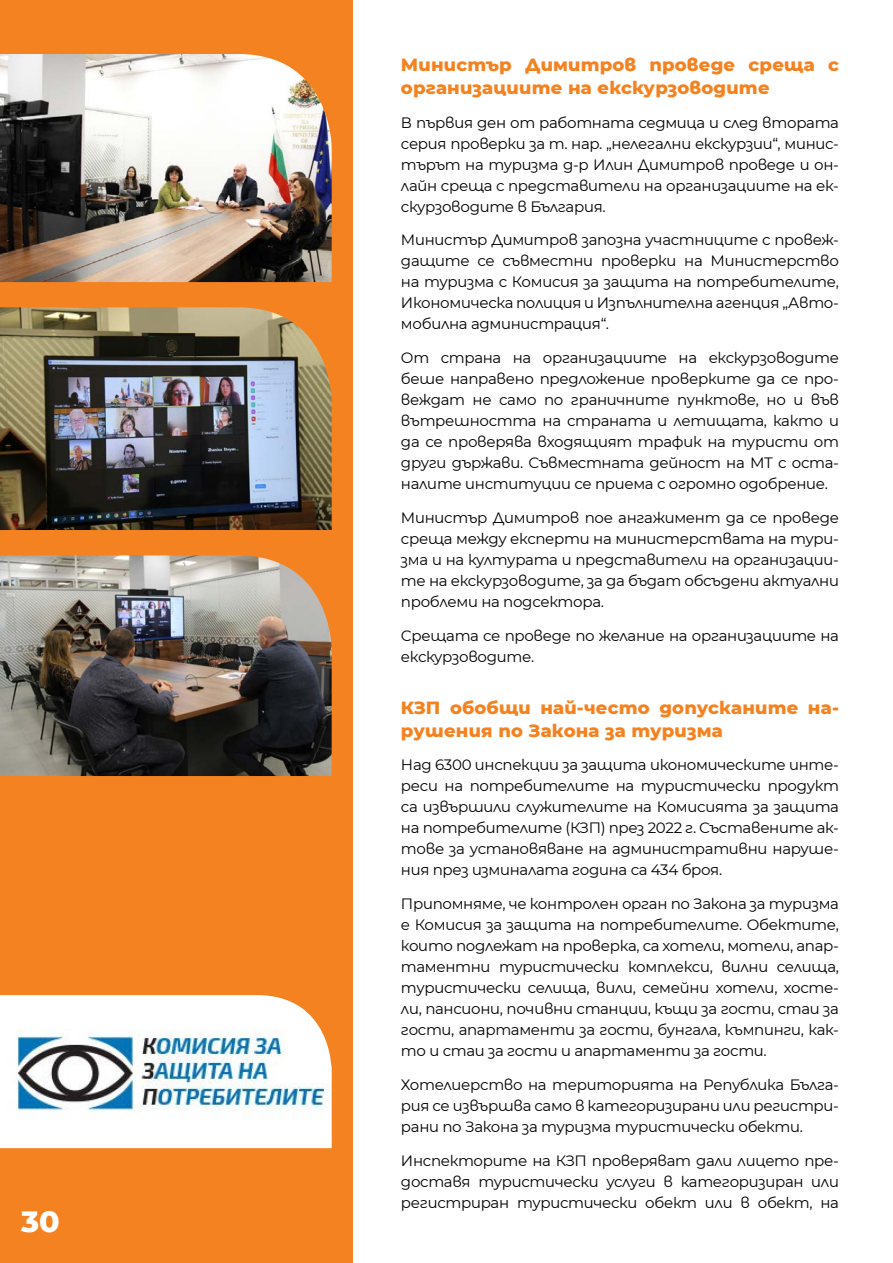
<style>
.page{position:relative;width:893px;height:1263px;background:#fff}
.page>*{position:absolute;margin:0;border:0;box-sizing:border-box;transform-origin:0 0}
.t1{font:800 30px "Montserrat";color:#fff}
.t2{font:800 18px/22.5px "Montserrat";letter-spacing:.01em;color:#f58220}
.t3{font:15px/21px "Montserrat";letter-spacing:-.02em;color:#000;text-align:justify}
</style>
<div class="page">
<div style="left:0;top:0;width:353px;height:1263px;background:#f58220"></div>
<img style="left:0;top:54px;width:332px;height:228px">
<img style="left:0;top:307px;width:332px;height:223px">
<img style="left:0;top:555px;width:332px;height:221px">
<img style="left:0;top:995px;width:332px;height:153px">
<h1 class="t1" style="left:21px;top:1199px;width:40px">30</h1>
<p class="t2" style="left:401px;top:53px;width:439px">Министър Димитров проведе среща с организациите на екскурзоводите</p>
<p class="t3" style="left:401px;top:111px;width:439px">В първия ден от работната седмица и след втората серия проверки за т. нар. „нелегални екскурзии“, минис&shy;търът на туризма д-р Илин Димитров проведе и он&shy;лайн среща с представители на организациите на ек&shy;скурзоводите в България.</p>
<p class="t3" style="left:401px;top:229px;width:439px">Министър Димитров запозна участниците с провеж&shy;дащите се съвместни проверки на Министерство на туризма с Комисия за защита на потребителите, Икономическа полиция и Изпълнителна агенция „Авто&shy;мобилна администрация“.</p>
<p class="t3" style="left:401px;top:347px;width:439px">От страна на организациите на екскурзоводите беше направено предложение проверките да се про&shy;веждат не само по граничните пунктове, но и във вътрешността на страната и летищата, както и да се проверява входящият трафик на туристи от други държави. Съвместната дейност на МТ с оста&shy;налите институции се приема с огромно одобрение.</p>
<p class="t3" style="left:401px;top:507px;width:439px">Министър Димитров пое ангажимент да се проведе среща между експерти на министерствата на тури&shy;зма и на културата и представители на организации&shy;те на екскурзоводите, за да бъдат обсъдени актуални проблеми на подсектора.</p>
<p class="t3" style="left:401px;top:624px;width:439px">Срещата се проведе по желание на организациите на екскурзоводите.</p>
<p class="t2" style="left:401px;top:695px;width:439px">КЗП обобщи най-често допусканите на&shy;рушения по Закона за туризма</p>
<p class="t3" style="left:401px;top:754px;width:439px">Над 6300 инспекции за защита икономическите инте&shy;реси на потребителите на туристически продукт са извършили служителите на Комисията за защита на потребителите (КЗП) през 2022 г. Съставените ак&shy;тове за установяване на административни наруше&shy;ния през изминалата година са 434 броя.</p>
<p class="t3" style="left:401px;top:893px;width:439px">П рипомняме, че контролен орган по Закона за туризма е Комисия за защита на потребителите. Обектите, които подлежат на проверка, са хотели, мотели, апар&shy;таментни туристически комплекси, вилни селища, туристически селища, вили, семейни хотели, хосте&shy;ли, пансиони, почивни станции, къщи за гости, стаи за гости, апартаменти за гости, бунгала, къмпинги, как&shy;то и стаи за гости и апартаменти за гости.</p>
<p class="t3" style="left:401px;top:1073px;width:439px">Хотелиерство на територията на Република Бълга&shy;рия се извършва само в категоризирани или регистри&shy;рани по Закона за туризма туристически обекти.</p>
<p class="t3" style="left:401px;top:1149px;width:439px">Инспекторите на КЗП проверяват дали лицето пре&shy;доставя туристически услуги в категоризиран или регистриран туристически обект или в обект, на</p>
</div>
